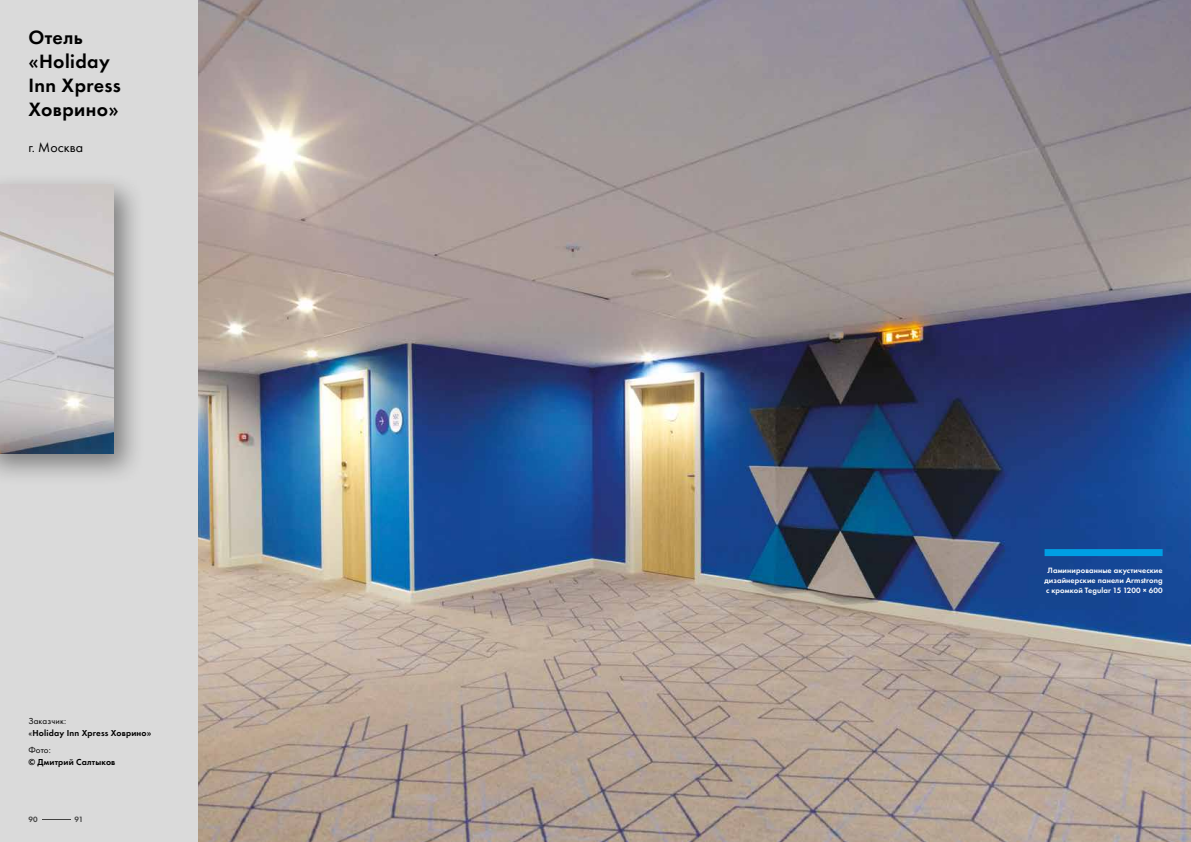
<style>
.page{position:relative;width:1191px;height:842px;background:#fff}
.page>*{position:absolute;margin:0;border:0;box-sizing:border-box;transform-origin:0 0}
.t1{font:600 20px/24px "Futura PT";letter-spacing:.02em;color:#000}
.t2{font:14px "Futura PT";color:#000}
.t3{font:600 9px/12px "Futura PT";letter-spacing:.02em;color:#000}
.t4{font:9px "Futura PT";color:#000}
.t5{font:600 8px/10px "Futura PT";letter-spacing:.01em;color:#fff;text-align:center}
.t6{font:600 8px "Futura PT";color:#424241}
.s1{font-weight:400}
</style>
<div class="page">
<div style="left:0;top:0;width:198px;height:842px;background:#dadada"></div>
<svg style="left:42px;top:819px;width:28px;height:1px"></svg>
<img style="left:198px;top:0;width:993px;height:842px">
<div style="left:0;top:172px;width:146px;height:314px;background:#000;opacity:.42"></div>
<img style="left:0;top:184px;width:113px;height:270px">
<div style="left:1044px;top:549px;width:118px;height:7px;background:#009fe3"></div>
<h1 class="t1" style="left:28px;top:25px;width:94px">Отель «Holiday<br>Inn Xpress<br>Ховрино»</h1>
<h2 class="t2" style="left:28px;top:139px;width:56px">г. Москва</h2>
<p class="t3" style="left:28px;top:715px;width:125px"><span class="s1">Заказчик:<br>«</span>Holiday Inn Xpress Ховрино»</p>
<p class="t4" style="left:28px;top:745px;width:24px">Фото:</p>
<p class="t3" style="left:28px;top:756px;width:89px">© Дмитрий Салтыков</p>
<p class="t6" style="left:28px;top:814px;width:11px">90</p>
<p class="t6" style="left:75px;top:814px;width:10px">91</p>
<p class="t5" style="left:1044px;top:565px;width:120px">Ламинированные акустические дизайнерские панели Armstrong с кромкой Tegular 15 1200 × 600</p>
</div>
